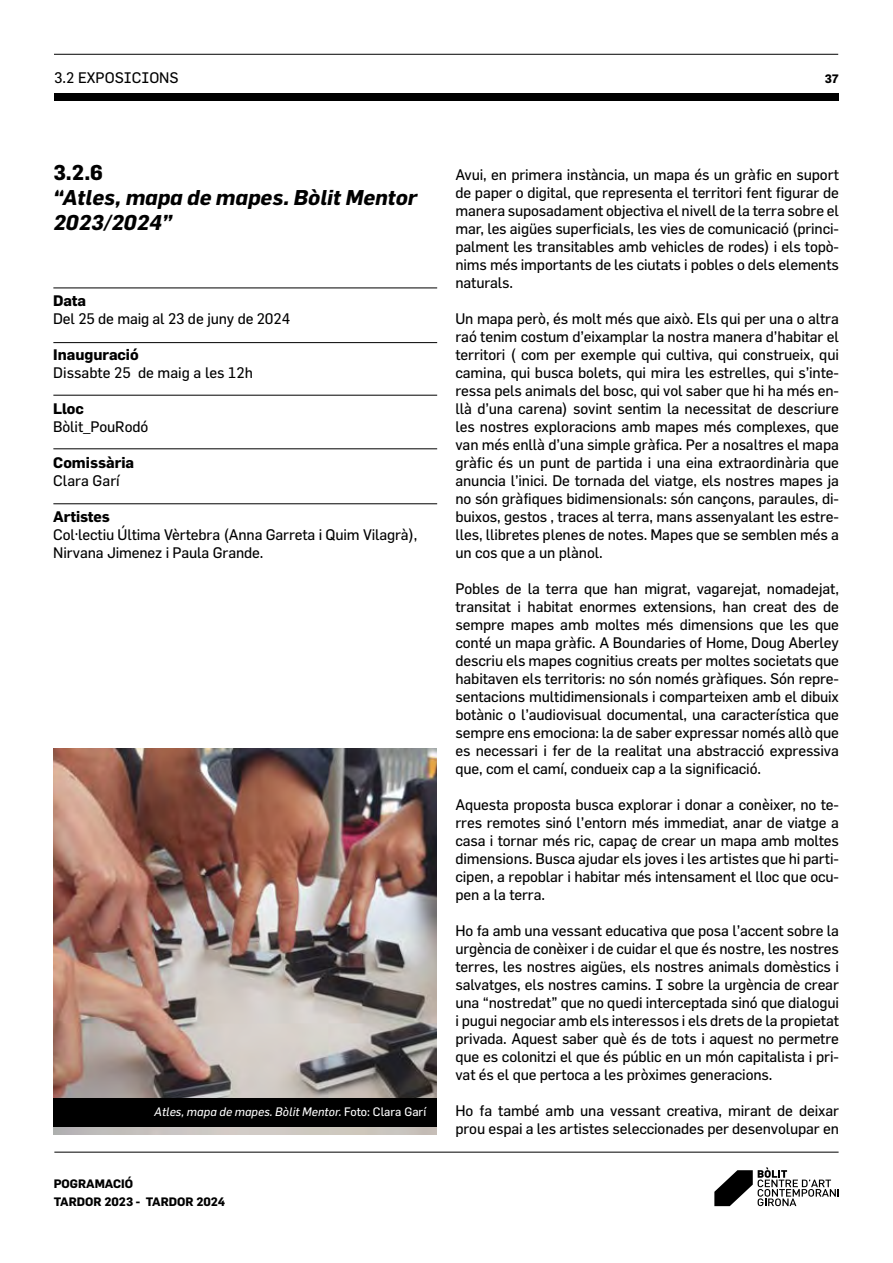
<style>
.page{position:relative;width:893px;height:1263px;background:#fff}
.page>*{position:absolute;margin:0;border:0;box-sizing:border-box;transform-origin:0 0}
.t1{font:italic 700 21px/25.2px "Flama";color:#000}
.t2{font:700 21px "Flama";color:#000}
.t3{font:15px/18px "Flama";letter-spacing:-.01em;color:#000;text-align:justify}
.t4{font:700 15px "Flama";color:#000}
.t5{font:italic 12px "Flama";color:#fff}
.t6{font:700 12px/18px "Flama";color:#000}
.s1{font-style:normal}
</style>
<div class="page">
<hr style="left:54px;top:1152px;width:785px;height:1px;background:#000">
<hr style="left:54px;top:54px;width:784px;height:1px;background:#000">
<svg style="left:714px;top:1167px;width:125px;height:39px"></svg>
<hr style="left:53px;top:288px;width:384px;height:1px;background:#000">
<hr style="left:53px;top:342px;width:384px;height:1px;background:#000">
<hr style="left:53px;top:395px;width:384px;height:1px;background:#000">
<hr style="left:53px;top:449px;width:384px;height:1px;background:#000">
<hr style="left:53px;top:503px;width:384px;height:1px;background:#000">
<img style="left:53px;top:748px;width:384px;height:386px">
<div style="left:54px;top:94px;width:785px;height:7px;background:#000"></div>
<div style="left:53px;top:1098px;width:384px;height:28px;background:#000"></div>
<p class="t3" style="left:54px;top:68px;width:126px">3.2 EXPOSICIONS</p>
<p class="t6" style="left:825px;top:69px;width:16px">37</p>
<h1 class="t2" style="left:53px;top:157px;width:51px">3.2.6</h1>
<h1 class="t1" style="left:53px;top:184px;width:365px">“Atles, mapa de mapes. Bòlit Mentor<br>2023/2024”</h1>
<p class="t4" style="left:53px;top:290px;width:34px">Data</p>
<p class="t3" style="left:53px;top:309px;width:239px">Del 25 de maig al 23 de juny de 2024</p>
<p class="t4" style="left:53px;top:344px;width:87px">Inauguració</p>
<p class="t3" style="left:53px;top:363px;width:201px">Dissabte 25 de maig a les 12h</p>
<p class="t4" style="left:53px;top:398px;width:32px">Lloc</p>
<p class="t3" style="left:53px;top:417px;width:97px">Bòlit_PouRodó</p>
<p class="t4" style="left:53px;top:452px;width:82px">Comissària</p>
<p class="t3" style="left:53px;top:471px;width:68px">Clara Garí</p>
<p class="t4" style="left:53px;top:506px;width:58px">Artistes</p>
<p class="t3" style="left:53px;top:525px;width:366px">Col·lectiu Última Vèrtebra (Anna Garreta i Quim Vilagrà),<br>Nirvana Jimenez i Paula Grande.</p>
<p class="t5" style="left:154px;top:1104px;width:274px">Atles, mapa de mapes. Bòlit Mentor. <span class="s1">Foto: Clara Garí</span></p>
<p class="t6" style="left:54px;top:1174px;width:173px">POGRAMACIÓ<br>TARDOR 2023 - TARDOR 2024</p>
<p class="t3" style="left:455px;top:165px;width:385px">Avui, en primera instància, un mapa és un gràfic en suport de paper o digital, que representa el territori fent figurar de manera suposadament objectiva el nivell de la terra sobre el mar, les aigües superficials, les vies de comunicació (princi&shy;palment les transitables amb vehicles de rodes) i els topò&shy;nims més importants de les ciutats i pobles o dels elements naturals.</p>
<p class="t3" style="left:455px;top:309px;width:385px">Un mapa però, és molt més que això. Els qui per una o altra raó tenim costum d’eixamplar la nostra manera d’habitar el territori ( com per exemple qui cultiva, qui construeix, qui camina, qui busca bolets, qui mira les estrelles, qui s’inte&shy;ressa pels animals del bosc, qui vol saber que hi ha més en&shy;llà d’una carena) sovint sentim la necessitat de descriure les nostres exploracions amb mapes més complexes, que van més enllà d’una simple gràfica. Per a nosaltres el mapa gràfic és un punt de partida i una eina extraordinària que anuncia l’inici. De tornada del viatge, els nostres mapes ja no són gràfiques bidimensionals: són cançons, paraules, di&shy;buixos, gestos , traces al terra, mans assenyalant les estre&shy;lles, llibretes plenes de notes. Mapes que se semblen més a un cos que a un plànol.</p>
<p class="t3" style="left:455px;top:579px;width:385px">Pobles de la terra que han migrat, vagarejat, nomadejat, transitat i habitat enormes extensions, han creat des de sempre mapes amb moltes més dimensions que les que conté un mapa gràfic. A Boundaries of Home, Doug Aberley descriu els mapes cognitius creats per moltes societats que habitaven els territoris: no són només gràfiques. Són repre&shy;sentacions multidimensionals i comparteixen amb el dibuix botànic o l’audiovisual documental, una característica que sempre ens emociona: la de saber expressar només allò que es necessari i fer de la realitat una abstracció expressiva que, com el camí, condueix cap a la significació.</p>
<p class="t3" style="left:455px;top:795px;width:385px">Aquesta proposta busca explorar i donar a conèixer, no te&shy;rres remotes sinó l’entorn més immediat, anar de viatge a casa i tornar més ric, capaç de crear un mapa amb moltes dimensions. Busca ajudar els joves i les artistes que hi parti&shy;cipen, a repoblar i habitar més intensament el lloc que ocu&shy;pen a la terra.</p>
<p class="t3" style="left:455px;top:921px;width:385px">Ho fa amb una vessant educativa que posa l’accent sobre la urgència de conèixer i de cuidar el que és nostre, les nostres terres, les nostres aigües, els nostres animals domèstics i salvatges, els nostres camins. I sobre la urgència de crear una “nostredat” que no quedi interceptada sinó que dialogui i pugui negociar amb els interessos i els drets de la propietat privada. Aquest saber què és de tots i aquest no permetre que es colonitzi el que és públic en un món capitalista i pri&shy;vat és el que pertoca a les pròximes generacions.</p>
<p class="t3" style="left:455px;top:1101px;width:385px">Ho fa també amb una vessant creativa, mirant de deixar prou espai a les artistes seleccionades per desenvolupar en</p>
</div>
